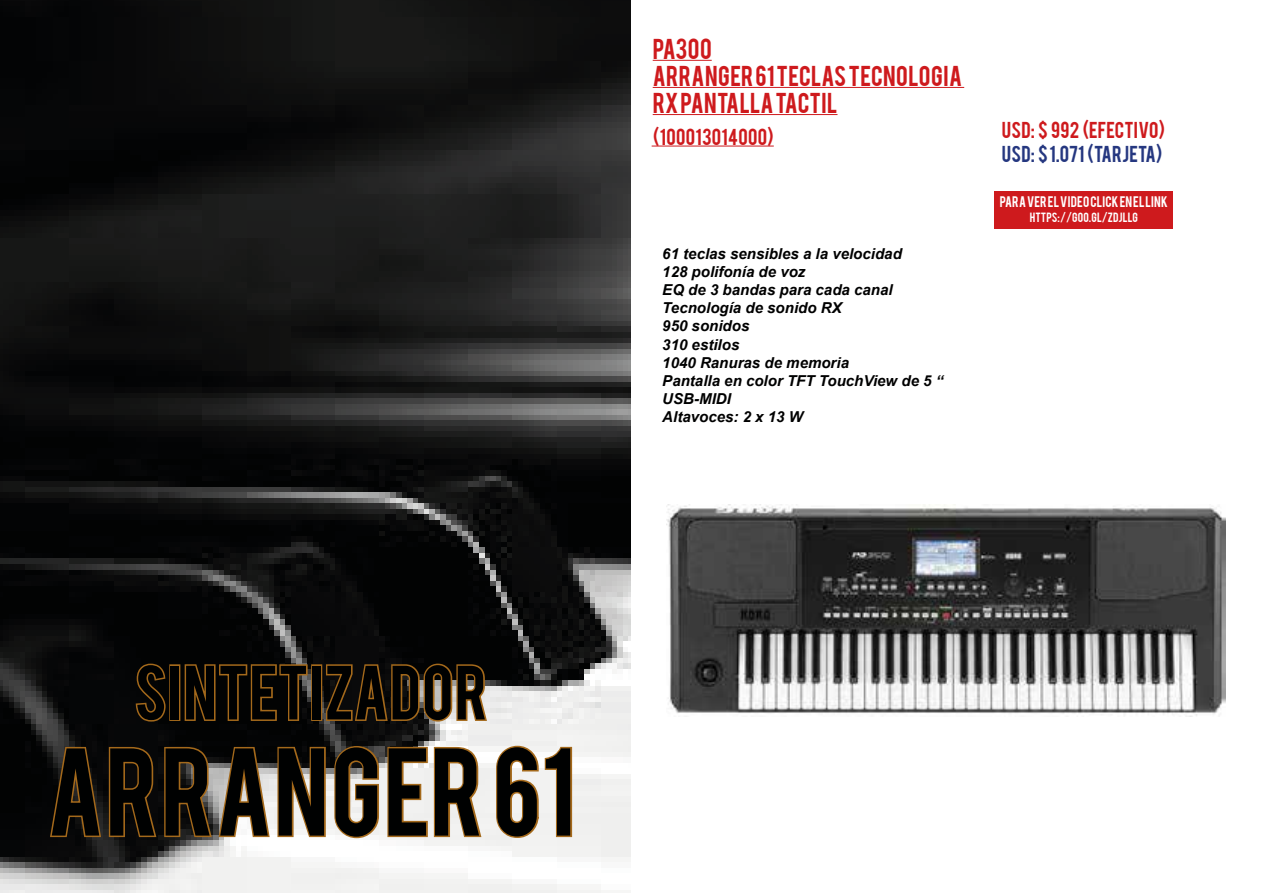
<style>
.page{position:relative;width:1263px;height:893px;background:#fff}
.page>*{position:absolute;margin:0;border:0;box-sizing:border-box;transform-origin:0 0}
.t1{font:97.95px "Bebas";letter-spacing:.02em;color:#000101}
.t2{font:60.3px "Bebas";letter-spacing:.02em;color:#000101}
.t3{font:22.65px/27.2px "Bebas";letter-spacing:.015em;color:#ce1a1d}
.t4{font:18.15px "Bebas";letter-spacing:.015em;color:#ce1a1d}
.t5{font:18.15px "Bebas";color:#253780}
.t6{font:italic 700 15px/18.1px "Arial";color:#000101}
.t7{font:12px "Bebas";letter-spacing:.015em;color:#fff}
.t8{font:10.5px "Bebas";letter-spacing:.015em;color:#fff}
</style>
<div class="page">
<hr style="left:653px;top:60px;width:59px;height:1px;background:#ce1a1d">
<hr style="left:653px;top:87px;width:311px;height:1px;background:#ce1a1d">
<hr style="left:653px;top:114px;width:184px;height:1px;background:#ce1a1d">
<img style="left:667px;top:504px;width:559px;height:213px">
<hr style="left:652px;top:146px;width:122px;height:1px;background:#ce1a1d">
<div style="left:995px;top:191px;width:178px;height:38px;background:#ce1a1d"></div>
<img style="left:565px;top:0;width:65px;height:893px">
<img style="left:0;top:0;width:565px;height:893px">
<h3 class="t3" style="left:653px;top:34px;width:311px">PA300<br>ARRANGER 61 TECLAS TECNOLOGIA<br>RX PANTALLA TACTIL</h3>
<p class="t4" style="left:653px;top:124px;width:122px">(100013014000)</p>
<p class="t6" style="left:662px;top:245px;width:282px">61 teclas sensibles a la velocidad<br>128 polifonía de voz<br>EQ de 3 bandas para cada canal<br>Tecnología de sonido RX<br>950 sonidos<br>310 estilos<br>1040 Ranuras de memoria<br>Pantalla en color TFT TouchView de 5 “<br>USB-MIDI<br>Altavoces: 2 x 13 W</p>
<p class="t4" style="left:1002px;top:117px;width:165px">USD: $ 992 (EFECTIVO)</p>
<p class="t5" style="left:1002px;top:141px;width:162px">USD: $ 1.071 (TARJETA)</p>
<p class="t7" style="left:1000px;top:193px;width:170px">PARA VER EL VIDEO CLICK EN EL LINK</p>
<p class="t8" style="left:1030px;top:209px;width:110px">HTTPS://GOO.GL/ZDJLLG</p>
<h2 class="t2" style="left:135px;top:649px;width:355px">SINTETIZADOR</h2>
<h1 class="t1" style="left:47px;top:721px;width:529px">ARRANGER 61</h1>
</div>
